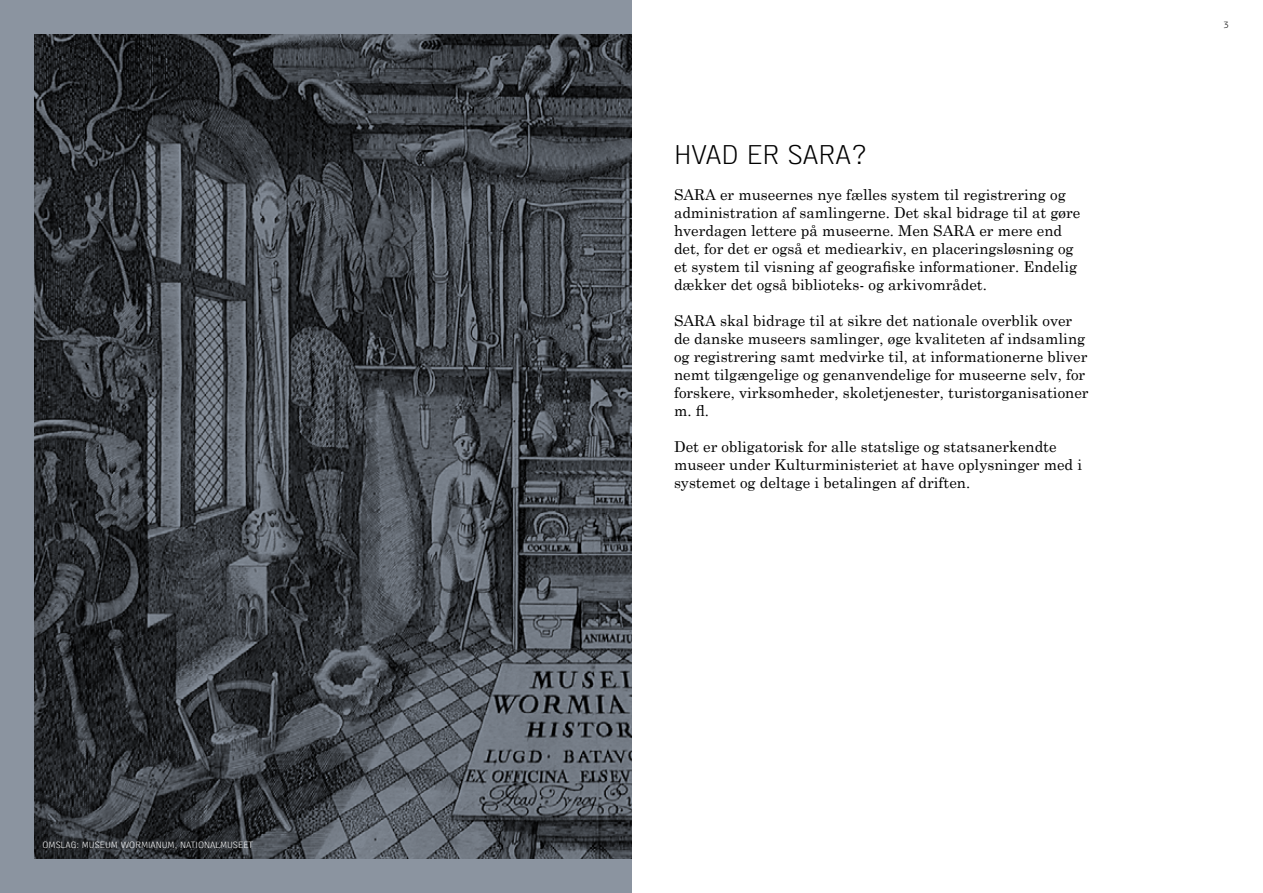
<style>
.page{position:relative;width:1263px;height:893px;background:#fff}
.page>*{position:absolute;margin:0;border:0;box-sizing:border-box;transform-origin:0 0}
.t1{font:300 27px "Access";color:#000}
.t2{font:15px/18px "Century Schoolbook";color:#000}
.t3{font:300 9px "Access";color:#fff}
.t4{font:300 9px "Access";color:#000}
</style>
<div class="page">
<svg style="left:0;top:0;width:631px;height:893px;background:#484d53"></svg>
<p class="t3" style="left:43px;top:840px;width:212px">OMSLAG: MUSEUM WORMIANUM, NATIONALMUSEET</p>
<h1 class="t1" style="left:674px;top:140px;width:195px">HVAD ER SARA?</h1>
<p class="t2" style="left:674px;top:184px;width:408px">SARA er museernes nye fælles system til registrering og administration af samlingerne. Det skal bidrage til at gøre hverdagen lettere på museerne. Men SARA er mere end det, for det er også et mediearkiv, en placeringsløsning og et system til visning af geografiske informationer. Endelig dækker det også biblioteks- og arkivområdet.</p>
<p class="t2" style="left:674px;top:310px;width:416px">SARA skal bidrage til at sikre det nationale overblik over de danske museers samlinger, øge kvaliteten af indsamling og registrering samt medvirke til, at informationerne bliver nemt tilgængelige og genanvendelige for museerne selv, for forskere, virksomheder, skoletjenester, turistorganisationer m. fl.</p>
<p class="t2" style="left:674px;top:436px;width:410px">Det er obligatorisk for alle statslige og statsanerkendte museer under Kulturministeriet at have oplysninger med i systemet og deltage i betalingen af driften.</p>
<p class="t4" style="left:1223px;top:20px;width:7px">3</p>
</div>
